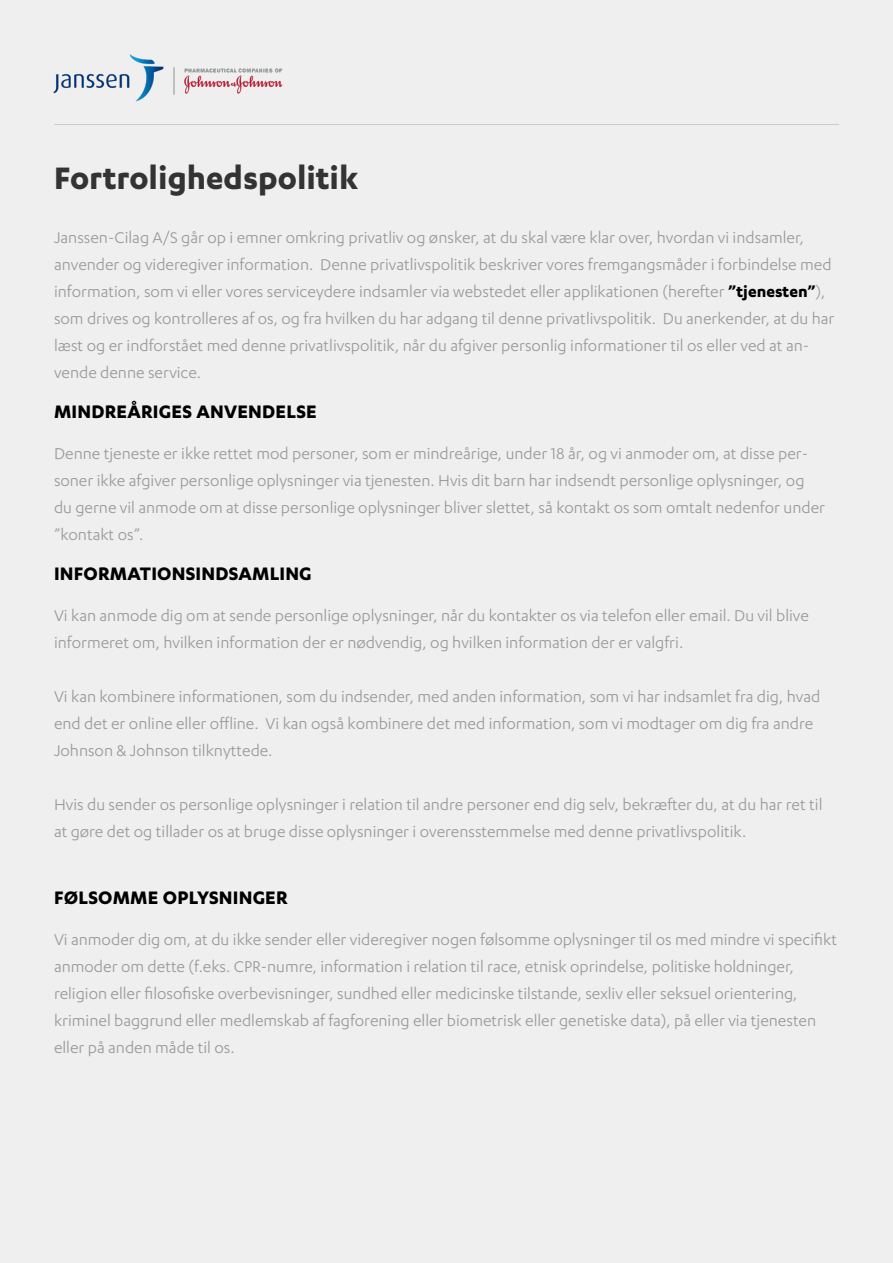
<style>
.page{position:relative;width:893px;height:1263px;background:#efefef}
.page>*{position:absolute;margin:0;border:0;box-sizing:border-box;transform-origin:0 0}
.t1{font:700 36px "Karbon";color:#333}
.t2{font:700 21px "Karbon";letter-spacing:.01em;color:#000}
.t3{font:18px/27px "Karbon";color:#999}
.s1{font-weight:700;color:#000}
</style>
<div class="page">
<img style="left:53px;top:54px;width:230px;height:48px">
<hr style="left:54px;top:124px;width:785px;height:1px;background:#333">
<h1 class="t1" style="left:54px;top:157px;width:306px">Fortrolighedspolitik</h1>
<p class="t3" style="left:54px;top:223px;width:782px">Janssen-Cilag A/S går op i emner omkring privatliv og ønsker, at du skal være klar over, hvordan vi indsamler, anvender og videregiver information. Denne privatlivspolitik beskriver vores fremgangsmåder i forbindelse med information, som vi eller vores serviceydere indsamler via webstedet eller applikationen (herefter <span class="s1">”tjenesten”</span>), som drives og kontrolleres af os, og fra hvilken du har adgang til denne privatlivspolitik. Du anerkender, at du har læst og er indforstået med denne privatlivspolitik, når du afgiver personlig informationer til os eller ved at an&shy;vende denne service.</p>
<p class="t2" style="left:54px;top:400px;width:264px">MINDREÅRIGES ANVENDELSE</p>
<p class="t3" style="left:54px;top:439px;width:773px">Denne tjeneste er ikke rettet mod personer, som er mindreårige, under 18 år, og vi anmoder om, at disse per&shy;soner ikke afgiver personlige oplysninger via tjenesten. Hvis dit barn har indsendt personlige oplysninger, og du gerne vil anmode om at disse personlige oplysninger bliver slettet, så kontakt os som omtalt nedenfor under ”kontakt os”.</p>
<p class="t2" style="left:54px;top:562px;width:259px">INFORMATIONSINDSAMLING</p>
<p class="t3" style="left:54px;top:601px;width:756px">Vi kan anmode dig om at sende personlige oplysninger, når du kontakter os via telefon eller email. Du vil blive informeret om, hvilken information der er nødvendig, og hvilken information der er valgfri.</p>
<p class="t3" style="left:54px;top:682px;width:768px">Vi kan kombinere informationen, som du indsender, med anden information, som vi har indsamlet fra dig, hvad end det er online eller offline. Vi kan også kombinere det med information, som vi modtager om dig fra andre<br>Johnson &amp; Johnson tilknyttede.</p>
<p class="t3" style="left:54px;top:790px;width:770px">Hvis du sender os personlige oplysninger i relation til andre personer end dig selv, bekræfter du, at du har ret til at gøre det og tillader os at bruge disse oplysninger i overensstemmelse med denne privatlivspolitik.</p>
<p class="t2" style="left:54px;top:886px;width:235px">FØLSOMME OPLYSNINGER</p>
<p class="t3" style="left:54px;top:925px;width:784px">Vi anmoder dig om, at du ikke sender eller videregiver nogen følsomme oplysninger til os med mindre vi specifikt anmoder om dette (f.eks. CPR-numre, information i relation til race, etnisk oprindelse, politiske holdninger, religion eller filosofiske overbevisninger, sundhed eller medicinske tilstande, sexliv eller seksuel orientering, kriminel baggrund eller medlemskab af fagforening eller biometrisk eller genetiske data), på eller via tjenesten eller på anden måde til os.</p>
</div>
